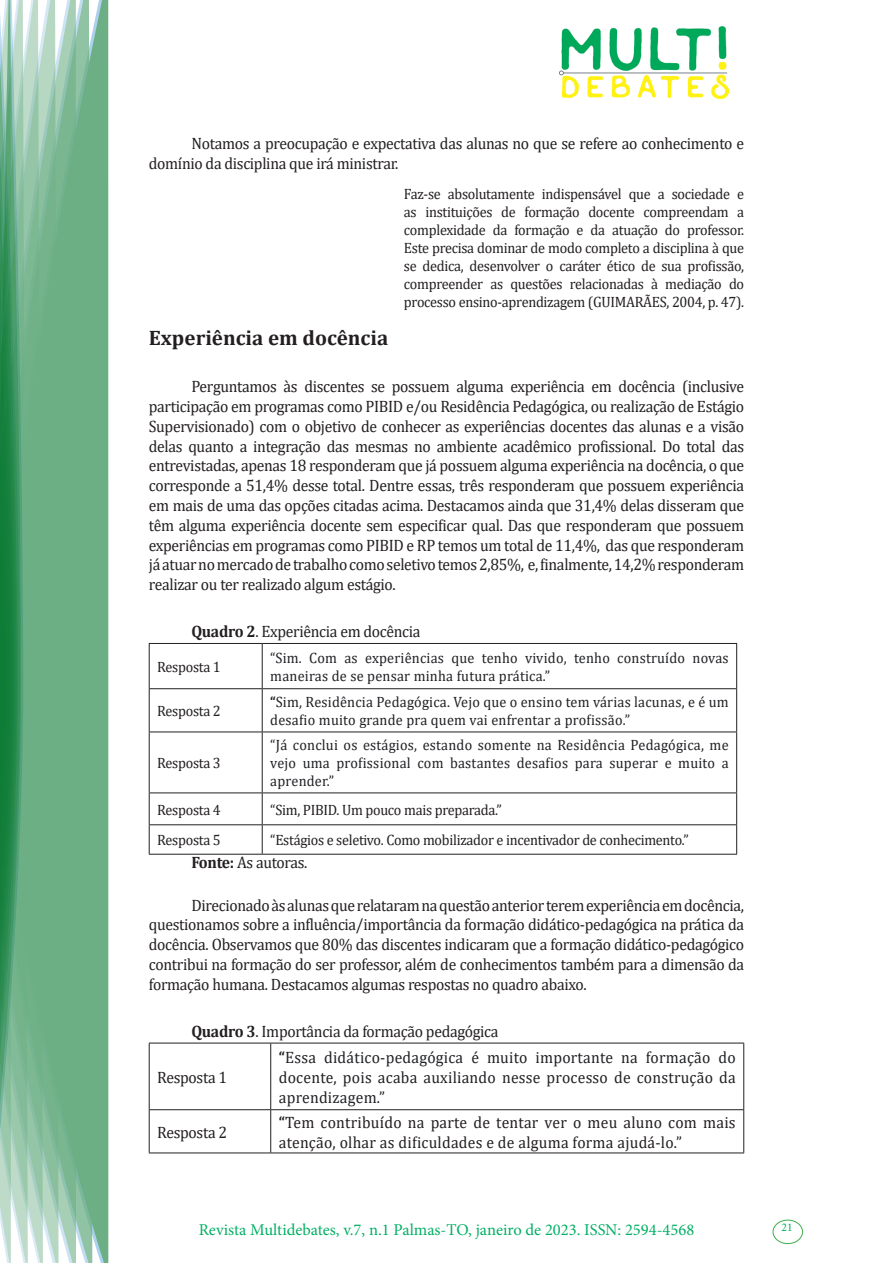
<style>
.page{position:relative;width:893px;height:1263px;background:#fff}
.page>*{position:absolute;margin:0;border:0;box-sizing:border-box;transform-origin:0 0}
.Titulo_2{font:700 21px "Cambria";color:#231f20}
.texto{font:16.5px/19.8px "Cambria";letter-spacing:-.02em;color:#231f20;text-align:justify;scale:.95 1}
.texto-2{font:16.5px/19.8px "Cambria";letter-spacing:.015em;color:#202124;text-align:justify;scale:.95 1}
.texto-3{font:16.5px/19.8px "Cambria";letter-spacing:.015em;color:#231f20;scale:.95 1}
.t1{font:16.5px "Minion Pro";color:#00b064}
.texto-4{font:15px/18px "Cambria";letter-spacing:.015em;color:#202124;scale:.95 1}
.citacao{font:15px/18px "Cambria";letter-spacing:-.02em;color:#231f20;text-align:justify;scale:.95 1}
.texto-5{font:15px "Cambria";letter-spacing:-.02em;color:#231f20;scale:.95 1}
.t2{font:11.7px "Minion Pro";color:#00b064}
.s1{font-weight:700}
.s2{color:#231f20}
.s3{font-weight:700;color:#231f20}
</style>
<div class="page">
<img style="left:559px;top:26px;width:169px;height:72px">
<div style="left:95px;top:0;width:14px;height:1263px;background:#6caf84"></div>
<svg style="left:79px;top:0;width:16px;height:1263px;background:#71b289"></svg>
<svg style="left:62px;top:0;width:17px;height:1263px;background:#75b48c"></svg>
<svg style="left:45px;top:0;width:17px;height:1263px;background:#7cb792"></svg>
<svg style="left:30px;top:0;width:15px;height:1263px;background:#80ba96"></svg>
<svg style="left:0;top:0;width:30px;height:1263px;background:#61a97f"></svg>
<div style="left:772px;top:1219px;width:31px;height:25px;border:1px solid #40ae49;border-radius:50%"></div>
<hr style="left:149px;top:643px;width:113px;height:1px;background:#231f20">
<hr style="left:149px;top:644px;width:1px;height:44px;background:#231f20">
<hr style="left:262px;top:643px;width:475px;height:1px;background:#231f20">
<hr style="left:262px;top:644px;width:1px;height:44px;background:#231f20">
<hr style="left:736px;top:644px;width:1px;height:44px;background:#231f20">
<hr style="left:149px;top:688px;width:113px;height:1px;background:#231f20">
<hr style="left:149px;top:689px;width:1px;height:42px;background:#231f20">
<hr style="left:262px;top:688px;width:475px;height:1px;background:#231f20">
<hr style="left:262px;top:689px;width:1px;height:42px;background:#231f20">
<hr style="left:736px;top:689px;width:1px;height:42px;background:#231f20">
<hr style="left:149px;top:731px;width:113px;height:1px;background:#231f20">
<hr style="left:149px;top:732px;width:1px;height:60px;background:#231f20">
<hr style="left:262px;top:731px;width:475px;height:1px;background:#231f20">
<hr style="left:262px;top:732px;width:1px;height:60px;background:#231f20">
<hr style="left:736px;top:732px;width:1px;height:60px;background:#231f20">
<hr style="left:149px;top:792px;width:113px;height:1px;background:#231f20">
<hr style="left:149px;top:793px;width:1px;height:31px;background:#231f20">
<hr style="left:262px;top:792px;width:475px;height:1px;background:#231f20">
<hr style="left:262px;top:793px;width:1px;height:31px;background:#231f20">
<hr style="left:736px;top:793px;width:1px;height:31px;background:#231f20">
<hr style="left:149px;top:824px;width:113px;height:1px;background:#231f20">
<svg style="left:149px;top:825px;width:1px;height:29px"></svg>
<hr style="left:262px;top:824px;width:475px;height:1px;background:#231f20">
<svg style="left:262px;top:825px;width:1px;height:29px"></svg>
<svg style="left:736px;top:825px;width:1px;height:29px"></svg>
<hr style="left:149px;top:854px;width:113px;height:1px;background:#231f20">
<hr style="left:262px;top:854px;width:475px;height:1px;background:#231f20">
<hr style="left:149px;top:1043px;width:122px;height:1px;background:#231f20">
<hr style="left:149px;top:1043px;width:1px;height:66px;background:#231f20">
<hr style="left:271px;top:1043px;width:473px;height:1px;background:#231f20">
<hr style="left:270px;top:1043px;width:1px;height:66px;background:#231f20">
<hr style="left:743px;top:1043px;width:1px;height:66px;background:#231f20">
<hr style="left:149px;top:1109px;width:122px;height:1px;background:#231f20">
<hr style="left:149px;top:1110px;width:1px;height:42px;background:#231f20">
<hr style="left:271px;top:1109px;width:473px;height:1px;background:#231f20">
<hr style="left:270px;top:1110px;width:1px;height:42px;background:#231f20">
<hr style="left:743px;top:1110px;width:1px;height:42px;background:#231f20">
<hr style="left:149px;top:1152px;width:122px;height:1px;background:#231f20">
<hr style="left:271px;top:1152px;width:473px;height:1px;background:#231f20">
<p class="texto" style="left:149px;top:133px;width:628px;text-indent:43px">Notamos a preocupação e expectativa das alunas no que se refere ao conhecimento e domínio da disciplina que irá ministrar.</p>
<p class="citacao" style="left:404px;top:185px;width:360px">Faz-se absolutamente indispensável que a sociedade e as instituições de formação docente compreendam a complexidade da formação e da atuação do professor.<br>Este precisa dominar de modo completo a disciplina à que se dedica, desenvolver o caráter ético de sua profissão, compreender as questões relacionadas à mediação do processo ensino-aprendizagem (GUIMARÃES, 2004, p. 47).</p>
<p class="Titulo_2" style="left:149px;top:323px;width:241px">Experiência em docência</p>
<p class="texto" style="left:149px;top:377px;width:628px;text-indent:43px">Perguntamos às discentes se possuem alguma experiência em docência (inclusive participação em programas como PIBID e/ou Residência Pedagógica, ou realização de Estágio Supervisionado) com o objetivo de conhecer as experiências docentes das alunas e a visão delas quanto a integração das mesmas no ambiente acadêmico profissional. Do total das entrevistadas, apenas 18 responderam que já possuem alguma experiência na docência, o que corresponde a 51,4% desse total. Dentre essas, três responderam que possuem experiência em mais de uma das opções citadas acima. Destacamos ainda que 31,4% delas disseram que têm alguma experiência docente sem especificar qual. Das que responderam que possuem experiências em programas como PIBID e RP temos um total de 11,4%, das que responderam já atuar no mercado de trabalho como seletivo temos 2,85%, e, finalmente, 14,2% responderam realizar ou ter realizado algum estágio.</p>
<p class="texto" style="left:191px;top:621px;width:243px"><span class="s1">Quadro 2</span>. Experiência em docência</p>
<p class="texto-5" style="left:157px;top:658px;width:68px">Resposta 1</p>
<p class="texto-4" style="left:270px;top:649px;width:484px"><span class="s2">“</span>Sim. Com as experiências que tenho vivido, tenho construído novas maneiras de se pensar minha futura prática.”</p>
<p class="texto-5" style="left:157px;top:702px;width:68px">Resposta 2</p>
<p class="texto-4" style="left:270px;top:693px;width:484px"><span class="s3">“</span>Sim, Residência Pedagógica. Vejo que o ensino tem várias lacunas, e é um desafio muito grande pra quem vai enfrentar a profissão.”</p>
<p class="texto-5" style="left:157px;top:754px;width:68px">Resposta 3</p>
<p class="texto-4" style="left:270px;top:736px;width:484px;text-align:justify">“Já conclui os estágios, estando somente na Residência Pedagógica, me vejo uma profissional com bastantes desafios para superar e muito a aprender.”</p>
<p class="texto-5" style="left:157px;top:801px;width:68px">Resposta 4</p>
<p class="texto-5" style="left:270px;top:801px;width:245px">“Sim, PIBID. Um pouco mais preparada.”</p>
<p class="texto-5" style="left:157px;top:831px;width:68px">Resposta 5</p>
<p class="texto-5" style="left:270px;top:831px;width:442px">“Estágios e seletivo. Como mobilizador e incentivador de conhecimento.”</p>
<p class="texto" style="left:191px;top:853px;width:124px"><span class="s1">Fonte:</span> As autoras.</p>
<p class="texto" style="left:149px;top:895px;width:628px;text-indent:43px">Direcionado às alunas que relataram na questão anterior terem experiência em docência, questionamos sobre a influência/importância da formação didático-pedagógica na prática da docência. Observamos que 80% das discentes indicaram que a formação didático-pedagógico contribui na formação do ser professor, além de conhecimentos também para a dimensão da formação humana. Destacamos algumas respostas no quadro abaixo.</p>
<p class="texto" style="left:191px;top:1021px;width:325px"><span class="s1">Quadro 3</span>. Importância da formação pedagógica</p>
<p class="texto" style="left:157px;top:1067px;width:75px">Resposta 1</p>
<p class="texto-2" style="left:279px;top:1047px;width:482px"><span class="s1">“</span>Essa didático-pedagógica é muito importante na formação do docente, pois acaba auxiliando nesse processo de construção da aprendizagem.”</p>
<p class="texto" style="left:157px;top:1122px;width:75px">Resposta 2</p>
<p class="texto-3" style="left:279px;top:1112px;width:482px"><span class="s1">“</span>Tem contribuído na parte de tentar ver o meu aluno com mais atenção, olhar as dificuldades e de alguma forma ajudá-lo.”</p>
<p class="t1" style="left:199px;top:1218px;width:497px">Revista Multidebates, v.7, n.1 Palmas-TO, janeiro de 2023. ISSN: 2594-4568</p>
<p class="t2" style="left:781px;top:1219px;width:13px">21</p>
</div>
